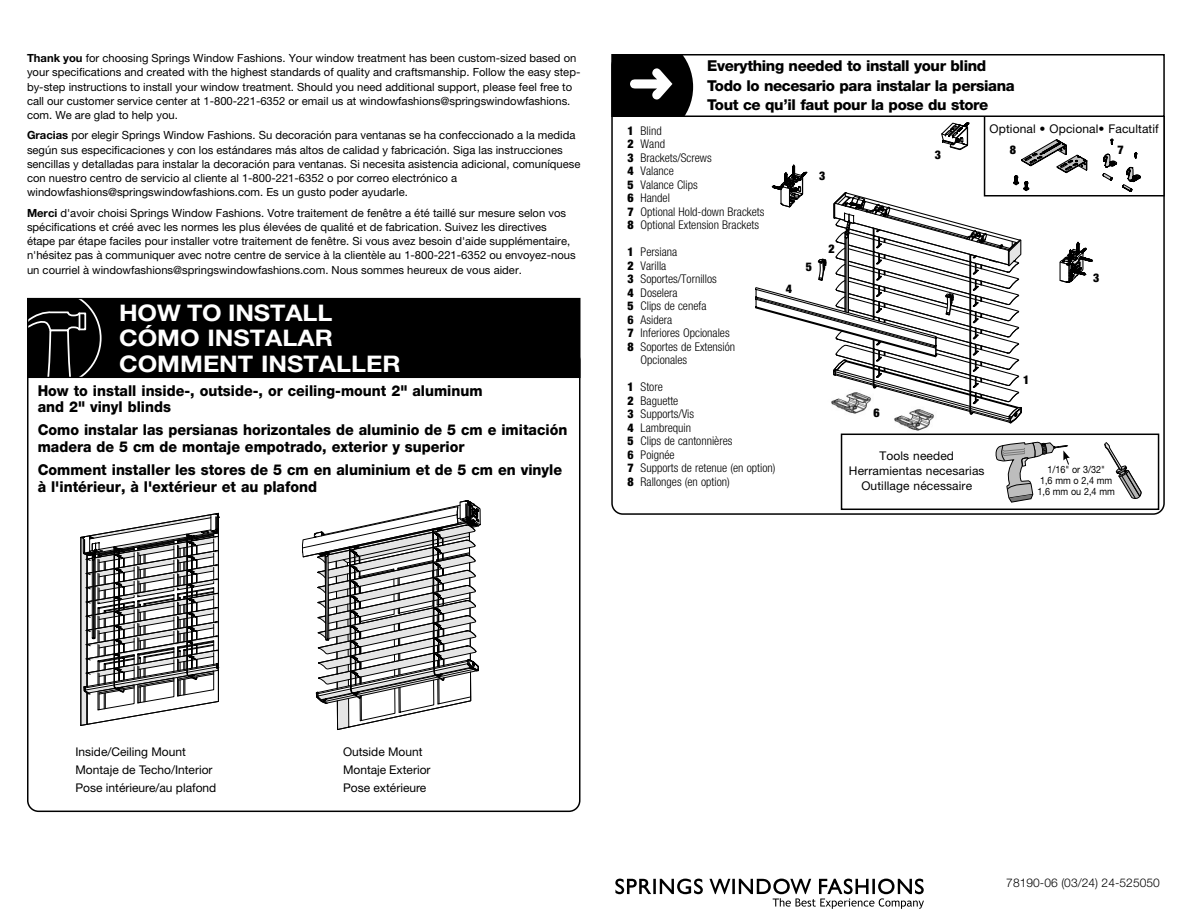
<style>
.page{position:relative;width:1188px;height:918px;background:#fff}
.page>*{position:absolute;margin:0;border:0;box-sizing:border-box;transform-origin:0 0}
.t1{font:700 22.95px "Helvetica Neue LT Std";color:#fff;scale:1.1 1}
.description{font:800 15px/16.5px "Helvetica Neue LT Std";color:#000;scale:.95 1}
.description-2{font:800 15px "Helvetica Neue LT Std";letter-spacing:-.025em;color:#000}
.t2{font:300 condensed 12px/13.5px "Helvetica Neue LT Std";color:#000}
.Callouts_Left_Aligned{font:12px "Helvetica Neue LT Std";color:#000}
.t3{font:300 12px "Helvetica Neue LT Std";letter-spacing:.005em;color:#000}
.t4{font:900 condensed 12px "Helvetica Neue LT Std";color:#000}
.Body_Copy_9pt__55_Roman_-_9_17_IG{font:11.25px/14.2px "Helvetica Neue LT Std";color:#000}
.t5{font:10.05px "Helvetica Neue LT Std";color:#000;scale:.9 1}
.s1{font-weight:700}
.s2{font-weight:900}
.s3{font-weight:800}
</style>
<div class="page">
<svg style="left:615px;top:879px;width:36px;height:15px"></svg>
<hr style="left:653px;top:879px;width:3px;height:15px;background:#000">
<svg style="left:660px;top:879px;width:43px;height:15px"></svg>
<svg style="left:709px;top:879px;width:21px;height:15px"></svg>
<hr style="left:732px;top:879px;width:3px;height:15px;background:#000">
<svg style="left:739px;top:879px;width:185px;height:30px"></svg>
<svg style="left:80px;top:512px;width:140px;height:214px"></svg>
<div style="left:28px;top:299px;width:552px;height:78px;background:#000"></div>
<svg style="left:29px;top:300px;width:73px;height:76px"></svg>
<div style="left:27px;top:298px;width:554px;height:80px;border:1px solid #000"></div>
<svg style="left:302px;top:376px;width:194px;height:437px"></svg>
<div style="left:984px;top:116px;width:181px;height:80px;border:2px solid #000"></div>
<div style="left:986px;top:118px;width:176px;height:22px;background:#fff"></div>
<div style="left:611px;top:54px;width:554px;height:63px;border:2px solid #000"></div>
<svg style="left:755px;top:120px;width:387px;height:384px"></svg>
<div style="left:841px;top:434px;width:318px;height:76px;border:2px solid #000"></div>
<svg style="left:612px;top:55px;width:81px;height:61px;background:#262626"></svg>
<p class="Body_Copy_9pt__55_Roman_-_9_17_IG" style="left:27px;top:51px;width:555px"><span class="s1">Thank you</span> for choosing Springs Window Fashions. Your window treatment has been custom-sized based on your specifications and created with the highest standards of quality and craftsmanship. Follow the easy step&shy;by-step instructions to install your window treatment. Should you need additional support, please feel free to call our customer service center at 1-800-221-6352 or email us at windowfashions@springswindowfashions. com. We are glad to help you.</p>
<p class="Body_Copy_9pt__55_Roman_-_9_17_IG" style="left:27px;top:128px;width:555px"><span class="s1">Gracias</span> por elegir Springs Window Fashions. Su decoración para ventanas se ha confeccionado a la medida según sus especificaciones y con los estándares más altos de calidad y fabricación. Siga las instrucciones sencillas y detalladas para instalar la decoración para ventanas. Si necesita asistencia adicional, comuníquese con nuestro centro de servicio al cliente al 1-800-221-6352 o por correo electrónico a windowfashions@springswindowfashions.com. Es un gusto poder ayudarle.</p>
<p class="Body_Copy_9pt__55_Roman_-_9_17_IG" style="left:27px;top:205px;width:550px"><span class="s1">Merci</span> d'avoir choisi Springs Window Fashions. Votre traitement de fenêtre a été taillé sur mesure selon vos spécifications et créé avec les normes les plus élevées de qualité et de fabrication. Suivez les directives étape par étape faciles pour installer votre traitement de fenêtre. Si vous avez besoin d'aide supplémentaire, n'hésitez pas à communiquer avec notre centre de service à la clientèle au 1-800-221-6352 ou envoyez-nous un courriel à windowfashions@springswindowfashions.com. Nous sommes heureux de vous aider.</p>
<p class="t1" style="left:119px;top:299px;width:195px">HOW TO INSTALL</p>
<p class="t1" style="left:119px;top:324px;width:196px">CÓMO INSTALAR</p>
<p class="t1" style="left:119px;top:350px;width:257px">COMMENT INSTALLER</p>
<p class="description" style="left:38px;top:382px;width:470px">How to install inside-, outside-, or ceiling-mount 2" aluminum and 2" vinyl blinds</p>
<p class="description" style="left:38px;top:422px;width:559px">Como instalar las persianas horizontales de aluminio de 5 cm e imitación madera de 5 cm de montaje empotrado, exterior y superior</p>
<p class="description" style="left:38px;top:462px;width:553px">Comment installer les stores de 5 cm en aluminium et de 5 cm en vinyle à l'intérieur, à l'extérieur et au plafond</p>
<p class="description-2" style="left:707px;top:57px;width:280px">Everything needed to install your blind</p>
<p class="description-2" style="left:707px;top:77px;width:309px">Todo lo necesario para instalar la persiana</p>
<p class="description-2" style="left:707px;top:96px;width:282px">Tout ce qu’il faut pour la pose du store</p>
<p class="t2" style="left:628px;top:123px;width:36px"><span class="s2">1</span> Blind</p>
<p class="t2" style="left:628px;top:137px;width:39px"><span class="s2">2</span> Wand</p>
<p class="t2" style="left:628px;top:150px;width:86px"><span class="s2">3</span> Brackets/Screws</p>
<p class="t2" style="left:628px;top:164px;width:48px"><span class="s2">4</span> Valance</p>
<p class="t2" style="left:628px;top:177px;width:72px"><span class="s2">5</span> Valance Clips</p>
<p class="t2" style="left:628px;top:191px;width:44px"><span class="s2">6</span> Handel</p>
<p class="t2" style="left:628px;top:204px;width:138px"><span class="s2">7</span> Optional Hold-down Brackets</p>
<p class="t2" style="left:628px;top:218px;width:133px"><span class="s2">8</span> Optional Extension Brackets</p>
<p class="t2" style="left:628px;top:245px;width:51px"><span class="s2">1</span> Persiana</p>
<p class="t2" style="left:628px;top:258px;width:40px"><span class="s2">2</span> Varilla</p>
<p class="t2" style="left:628px;top:272px;width:91px"><span class="s2">3</span> Soportes/Tornillos</p>
<p class="t2" style="left:628px;top:285px;width:52px"><span class="s2">4</span> Doselera</p>
<p class="t2" style="left:628px;top:299px;width:80px"><span class="s2">5</span> Clips de cenefa</p>
<p class="t2" style="left:628px;top:312px;width:46px"><span class="s3">6</span> Asidera</p>
<p class="t2" style="left:628px;top:326px;width:104px"><span class="s2">7</span> Inferiores Opcionales</p>
<p class="t2" style="left:641px;top:339px;width:96px;text-indent:-13px"><span class="s2">8</span> Soportes de Extensión<br>Opcionales</p>
<p class="t2" style="left:628px;top:380px;width:37px"><span class="s2">1</span> Store</p>
<p class="t2" style="left:628px;top:393px;width:52px"><span class="s2">2</span> Baguette</p>
<p class="t2" style="left:628px;top:407px;width:68px"><span class="s2">3</span> Supports/Vis</p>
<p class="t2" style="left:628px;top:420px;width:65px"><span class="s2">4</span> Lambrequin</p>
<p class="t2" style="left:628px;top:434px;width:106px"><span class="s2">5</span> Clips de cantonnières</p>
<p class="t2" style="left:628px;top:447px;width:48px"><span class="s3">6</span> Poignée</p>
<p class="t2" style="left:628px;top:461px;width:149px"><span class="s2">7</span> Supports de retenue (en option)</p>
<p class="t2" style="left:628px;top:474px;width:104px"><span class="s2">8</span> Rallonges (en option)</p>
<p class="t4" style="left:786px;top:281px;width:8px">4</p>
<p class="t4" style="left:819px;top:169px;width:8px">3</p>
<p class="t4" style="left:806px;top:260px;width:8px">5</p>
<p class="t4" style="left:828px;top:241px;width:8px">2</p>
<p class="t4" style="left:873px;top:405px;width:8px">6</p>
<p class="t4" style="left:935px;top:147px;width:8px">3</p>
<p class="Callouts_Left_Aligned" style="left:990px;top:122px;width:171px">Optional • Opcional• Facultatif</p>
<p class="t4" style="left:1010px;top:142px;width:8px">8</p>
<p class="t4" style="left:1117px;top:142px;width:8px">7</p>
<p class="t4" style="left:1023px;top:372px;width:8px">1</p>
<p class="t4" style="left:1093px;top:271px;width:8px">3</p>
<p class="Callouts_Left_Aligned" style="left:879px;top:449px;width:76px">Tools needed</p>
<p class="Callouts_Left_Aligned" style="left:849px;top:464px;width:137px">Herramientas necesarias</p>
<p class="Callouts_Left_Aligned" style="left:861px;top:479px;width:112px">Outillage nécessaire</p>
<p class="t5" style="left:1047px;top:463px;width:66px">1/16" or 3/32"</p>
<p class="t5" style="left:1040px;top:475px;width:82px">1,6 mm o 2,4 mm</p>
<p class="t5" style="left:1038px;top:486px;width:87px">1,6 mm ou 2,4 mm</p>
<p class="Callouts_Left_Aligned" style="left:76px;top:745px;width:112px">Inside/Ceiling Mount</p>
<p class="Callouts_Left_Aligned" style="left:76px;top:763px;width:139px">Montaje de Techo/Interior</p>
<p class="Callouts_Left_Aligned" style="left:76px;top:781px;width:142px">Pose intérieure/au plafond</p>
<p class="Callouts_Left_Aligned" style="left:343px;top:745px;width:81px">Outside Mount</p>
<p class="Callouts_Left_Aligned" style="left:343px;top:763px;width:89px">Montaje Exterior</p>
<p class="Callouts_Left_Aligned" style="left:343px;top:781px;width:85px">Pose extérieure</p>
<p class="t3" style="left:1006px;top:875px;width:155px">78190-06 (03/24) 24-525050</p>
</div>
